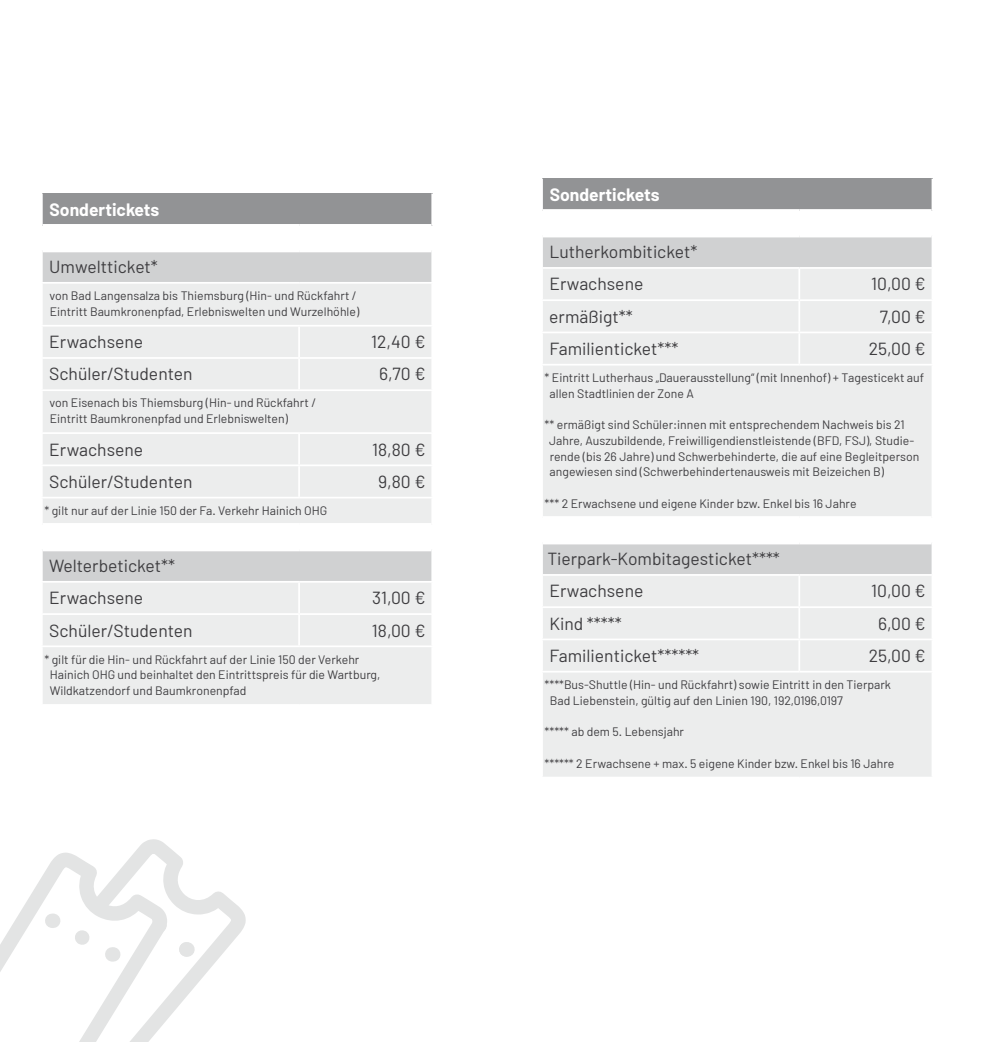
<style>
.page{position:relative;width:983px;height:1042px;background:#fff}
.page>*{position:absolute;margin:0;border:0;box-sizing:border-box;transform-origin:0 0}
.t1{font:17.5px/32.2px "Barlow";color:#3e3d40}
.t2{font:700 17.5px "Barlow";color:#fff}
.t3{font:12.25px/15.8px "Barlow";color:#3e3d40}
</style>
<div class="page">
<div style="left:42px;top:193px;width:390px;height:33px;background:#929395"></div>
<div style="left:43px;top:252px;width:388px;height:30px;background:#d0d1d2"></div>
<svg style="left:43px;top:284px;width:388px;height:420px;background:#ebebec"></svg>
<hr style="left:41px;top:193px;width:2px;height:33px;background:#fff">
<hr style="left:431px;top:193px;width:2px;height:33px;background:#fff">
<hr style="left:298px;top:327px;width:2px;height:30px;background:#fff">
<hr style="left:298px;top:359px;width:2px;height:30px;background:#fff">
<hr style="left:298px;top:434px;width:2px;height:30px;background:#fff">
<hr style="left:298px;top:466px;width:2px;height:31px;background:#fff">
<hr style="left:298px;top:583px;width:2px;height:30px;background:#fff">
<hr style="left:298px;top:615px;width:2px;height:30px;background:#fff">
<hr style="left:43px;top:523px;width:256px;height:3px;background:#fff">
<hr style="left:299px;top:523px;width:132px;height:3px;background:#fff">
<hr style="left:43px;top:548px;width:256px;height:3px;background:#fff">
<hr style="left:299px;top:548px;width:132px;height:3px;background:#fff">
<hr style="left:43px;top:224px;width:256px;height:3px;background:#fff">
<hr style="left:299px;top:224px;width:132px;height:3px;background:#fff">
<hr style="left:41px;top:325px;width:258px;height:2px;background:#fff">
<hr style="left:299px;top:325px;width:134px;height:2px;background:#fff">
<hr style="left:41px;top:357px;width:258px;height:2px;background:#fff">
<hr style="left:299px;top:357px;width:134px;height:2px;background:#fff">
<hr style="left:41px;top:389px;width:258px;height:2px;background:#fff">
<hr style="left:299px;top:389px;width:134px;height:2px;background:#fff">
<hr style="left:41px;top:432px;width:258px;height:2px;background:#fff">
<hr style="left:299px;top:432px;width:134px;height:2px;background:#fff">
<hr style="left:41px;top:464px;width:258px;height:2px;background:#fff">
<hr style="left:299px;top:464px;width:134px;height:2px;background:#fff">
<hr style="left:41px;top:497px;width:258px;height:1px;background:#fff">
<hr style="left:299px;top:497px;width:134px;height:1px;background:#fff">
<hr style="left:41px;top:581px;width:258px;height:2px;background:#fff">
<hr style="left:299px;top:581px;width:134px;height:2px;background:#fff">
<hr style="left:41px;top:613px;width:258px;height:2px;background:#fff">
<hr style="left:299px;top:613px;width:134px;height:2px;background:#fff">
<hr style="left:41px;top:645px;width:258px;height:2px;background:#fff">
<hr style="left:299px;top:645px;width:134px;height:2px;background:#fff">
<div style="left:542px;top:179px;width:390px;height:32px;background:#929395"></div>
<div style="left:543px;top:237px;width:388px;height:30px;background:#d0d1d2"></div>
<svg style="left:543px;top:269px;width:388px;height:508px;background:#ebecec"></svg>
<hr style="left:931px;top:179px;width:2px;height:32px;background:#fff">
<hr style="left:798px;top:269px;width:2px;height:30px;background:#fff">
<hr style="left:798px;top:301px;width:2px;height:30px;background:#fff">
<hr style="left:798px;top:333px;width:2px;height:31px;background:#fff">
<hr style="left:798px;top:576px;width:2px;height:30px;background:#fff">
<hr style="left:798px;top:608px;width:2px;height:30px;background:#fff">
<hr style="left:798px;top:640px;width:2px;height:31px;background:#fff">
<hr style="left:542px;top:516px;width:257px;height:3px;background:#fff">
<hr style="left:799px;top:516px;width:132px;height:3px;background:#fff">
<hr style="left:542px;top:541px;width:257px;height:3px;background:#fff">
<hr style="left:799px;top:541px;width:132px;height:3px;background:#fff">
<svg style="left:542px;top:209px;width:257px;height:2px"></svg>
<svg style="left:799px;top:209px;width:132px;height:2px"></svg>
<hr style="left:541px;top:299px;width:258px;height:2px;background:#fff">
<hr style="left:799px;top:299px;width:134px;height:2px;background:#fff">
<hr style="left:541px;top:331px;width:258px;height:2px;background:#fff">
<hr style="left:799px;top:331px;width:134px;height:2px;background:#fff">
<hr style="left:541px;top:364px;width:258px;height:1px;background:#fff">
<hr style="left:799px;top:364px;width:134px;height:1px;background:#fff">
<hr style="left:541px;top:574px;width:258px;height:2px;background:#fff">
<hr style="left:799px;top:574px;width:134px;height:2px;background:#fff">
<hr style="left:541px;top:606px;width:258px;height:2px;background:#fff">
<hr style="left:799px;top:606px;width:134px;height:2px;background:#fff">
<hr style="left:541px;top:638px;width:258px;height:2px;background:#fff">
<hr style="left:799px;top:638px;width:134px;height:2px;background:#fff">
<hr style="left:541px;top:671px;width:258px;height:1px;background:#fff">
<hr style="left:799px;top:671px;width:134px;height:1px;background:#fff">
<svg style="left:145px;top:839px;width:101px;height:133px"></svg>
<svg style="left:0;top:842px;width:207px;height:200px"></svg>
<h1 class="t2" style="left:50px;top:199px;width:111px">Sondertickets</h1>
<h1 class="t1" style="left:49px;top:250px;width:110px">Umweltticket*</h1>
<p class="t3" style="left:50px;top:287px;width:311px">von Bad Langensalza bis Thiemsburg (Hin- und Rückfahrt /<br>Eintritt Baumkronenpfad, Erlebniswelten und Wurzelhöhle)</p>
<h1 class="t1" style="left:49px;top:325px;width:95px">Erwachsene</h1>
<h1 class="t1" style="left:371px;top:325px;width:56px">12,40 €</h1>
<h1 class="t1" style="left:49px;top:358px;width:145px">Schüler/Studenten</h1>
<h1 class="t1" style="left:379px;top:358px;width:48px">6,70 €</h1>
<p class="t3" style="left:50px;top:395px;width:267px">von Eisenach bis Thiemsburg (Hin- und Rückfahrt /<br>Eintritt Baumkronenpfad und Erlebniswelten)</p>
<h1 class="t1" style="left:49px;top:433px;width:95px">Erwachsene</h1>
<h1 class="t1" style="left:372px;top:433px;width:55px">18,80 €</h1>
<h1 class="t1" style="left:49px;top:465px;width:145px">Schüler/Studenten</h1>
<h1 class="t1" style="left:378px;top:465px;width:49px">9,80 €</h1>
<p class="t3" style="left:44px;top:502px;width:284px">* gilt nur auf der Linie 150 der Fa. Verkehr Hainich OHG</p>
<h1 class="t1" style="left:49px;top:549px;width:128px">Welterbeticket**<br>Erwachsene</h1>
<h1 class="t1" style="left:372px;top:581px;width:55px">31,00 €</h1>
<h1 class="t1" style="left:49px;top:614px;width:145px">Schüler/Studenten</h1>
<h1 class="t1" style="left:372px;top:614px;width:55px">18,00 €</h1>
<p class="t3" style="left:50px;top:651px;width:332px;text-indent:-5px">* gilt für die Hin- und Rückfahrt auf der Linie 150 der Verkehr<br>Hainich OHG und beinhaltet den Eintrittspreis für die Wartburg,<br>Wildkatzendorf und Baumkronenpfad</p>
<h1 class="t2" style="left:549px;top:184px;width:111px">Sondertickets</h1>
<h1 class="t1" style="left:549px;top:235px;width:149px">Lutherkombiticket*<br>Erwachsene</h1>
<h1 class="t1" style="left:871px;top:268px;width:56px">10,00 €</h1>
<h1 class="t1" style="left:549px;top:300px;width:85px">ermäßigt**</h1>
<h1 class="t1" style="left:879px;top:300px;width:47px">7,00 €</h1>
<h1 class="t1" style="left:549px;top:332px;width:130px">Familienticket***</h1>
<h1 class="t1" style="left:868px;top:332px;width:58px">25,00 €</h1>
<p class="t3" style="left:549px;top:369px;width:376px;text-indent:-5px">* Eintritt Lutherhaus „Dauerausstellung“ (mit Innenhof) + Tagesticekt auf allen Stadtlinien der Zone A</p>
<p class="t3" style="left:549px;top:416px;width:372px;text-indent:-4px">** ermäßigt sind Schüler:innen mit entsprechendem Nachweis bis 21<br>Jahre, Auszubildende, Freiwilligendienstleistende (BFD, FSJ), Studie&shy;rende (bis 26 Jahre) und Schwerbehinderte, die auf eine Begleitperson angewiesen sind (Schwerbehindertenausweis mit Beizeichen B)</p>
<p class="t3" style="left:544px;top:495px;width:313px">*** 2 Erwachsene und eigene Kinder bzw. Enkel bis 16 Jahre</p>
<h1 class="t1" style="left:547px;top:542px;width:234px">Tierpark-Kombitagesticket****<br>Erwachsene</h1>
<h1 class="t1" style="left:871px;top:574px;width:56px">10,00 €</h1>
<h1 class="t1" style="left:549px;top:607px;width:74px">Kind *****</h1>
<h1 class="t1" style="left:877px;top:607px;width:49px">6,00 €</h1>
<h1 class="t1" style="left:549px;top:639px;width:151px">Familienticket******</h1>
<h1 class="t1" style="left:868px;top:639px;width:58px">25,00 €</h1>
<p class="t3" style="left:550px;top:676px;width:342px;text-indent:-5px">****Bus-Shuttle (Hin- und Rückfahrt) sowie Eintritt in den Tierpark<br>Bad Liebenstein, gültig auf den Linien 190, 192,0196,0197</p>
<p class="t3" style="left:544px;top:723px;width:141px">***** ab dem 5. Lebensjahr</p>
<p class="t3" style="left:544px;top:755px;width:351px">****** 2 Erwachsene + max. 5 eigene Kinder bzw. Enkel bis 16 Jahre</p>
</div>
